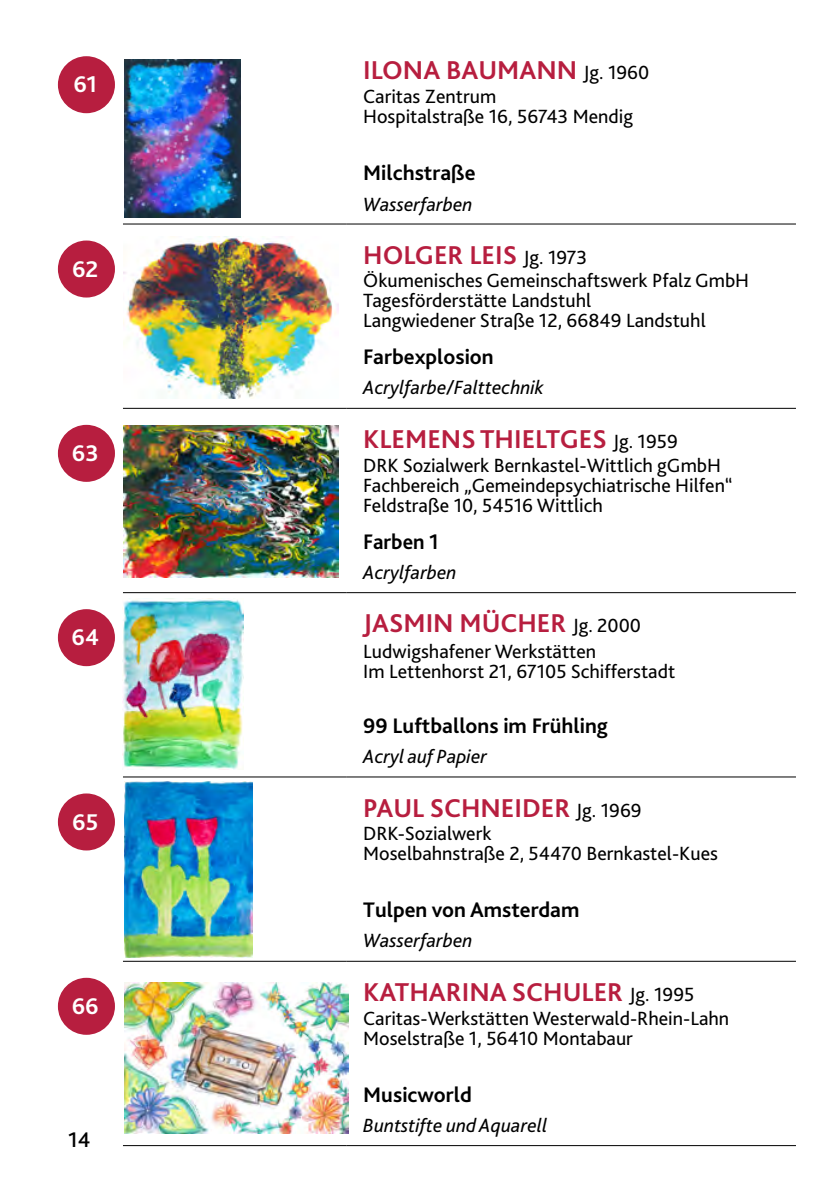
<style>
.page{position:relative;width:840px;height:1191px;background:#fff}
.page>*{position:absolute;margin:0;border:0;box-sizing:border-box;transform-origin:0 0}
.t1{font:700 27px "Bliss 2";color:#b71e3f}
.t2{font:700 23.8px "Bliss 2";color:#fff}
.t3{font:700 22px "Bliss 2";color:#000}
.t4{font:500 22px "Bliss 2";color:#000}
.t5{font:20px/20px "Bliss 2";color:#000}
.t6{font:italic 20px "Bliss 2";color:#000}
.s1{font-weight:400;font-size:20px;color:#000}
</style>
<div class="page">
<hr style="left:123px;top:1145px;width:223px;height:1px;background:#000">
<hr style="left:346px;top:1145px;width:449px;height:1px;background:#000">
<hr style="left:123px;top:960px;width:223px;height:1px;background:#000">
<hr style="left:346px;top:960px;width:449px;height:1px;background:#000">
<hr style="left:123px;top:776px;width:223px;height:1px;background:#000">
<hr style="left:346px;top:776px;width:449px;height:1px;background:#000">
<hr style="left:123px;top:592px;width:223px;height:1px;background:#000">
<hr style="left:346px;top:592px;width:449px;height:1px;background:#000">
<hr style="left:123px;top:408px;width:223px;height:1px;background:#000">
<hr style="left:346px;top:408px;width:449px;height:1px;background:#000">
<hr style="left:123px;top:223px;width:223px;height:1px;background:#000">
<hr style="left:346px;top:223px;width:449px;height:1px;background:#000">
<div style="left:59px;top:57px;width:55px;height:55px;background:#b71e3f;border-radius:50%"></div>
<div style="left:58px;top:56px;width:57px;height:57px;border:2px solid #b71e3f;border-radius:50%"></div>
<img style="left:125px;top:59px;width:115px;height:158px">
<div style="left:59px;top:241px;width:55px;height:56px;background:#b71e3f;border-radius:50%"></div>
<div style="left:58px;top:240px;width:57px;height:57px;border:2px solid #b71e3f;border-radius:50%"></div>
<img style="left:124px;top:236px;width:214px;height:162px">
<div style="left:59px;top:425px;width:55px;height:56px;background:#b71e3f;border-radius:50%"></div>
<div style="left:58px;top:425px;width:57px;height:57px;border:2px solid #b71e3f;border-radius:50%"></div>
<img style="left:123px;top:425px;width:215px;height:152px">
<div style="left:59px;top:610px;width:55px;height:55px;background:#b71e3f;border-radius:50%"></div>
<div style="left:58px;top:609px;width:57px;height:57px;border:2px solid #b71e3f;border-radius:50%"></div>
<img style="left:122px;top:598px;width:121px;height:171px">
<div style="left:59px;top:794px;width:55px;height:55px;background:#b71e3f;border-radius:50%"></div>
<div style="left:58px;top:793px;width:57px;height:57px;border:2px solid #b71e3f;border-radius:50%"></div>
<img style="left:125px;top:781px;width:127px;height:176px">
<div style="left:59px;top:978px;width:55px;height:56px;background:#b71e3f;border-radius:50%"></div>
<div style="left:58px;top:977px;width:57px;height:57px;border:2px solid #b71e3f;border-radius:50%"></div>
<img style="left:125px;top:982px;width:223px;height:151px">
<p class="t2" style="left:73px;top:70px;width:25px">61</p>
<p class="t2" style="left:72px;top:254px;width:28px">62</p>
<p class="t2" style="left:72px;top:438px;width:28px">63</p>
<p class="t2" style="left:71px;top:622px;width:29px">64</p>
<p class="t2" style="left:72px;top:807px;width:28px">65</p>
<p class="t2" style="left:72px;top:991px;width:28px">66</p>
<p class="t4" style="left:68px;top:1126px;width:24px">14</p>
<p class="t1" style="left:363px;top:54px;width:287px">ILONA BAUMANN <span class="s1">Jg. 1960</span></p>
<p class="t5" style="left:363px;top:86px;width:271px">Caritas Zentrum<br>Hospitalstraße 16, 56743 Mendig</p>
<p class="t3" style="left:363px;top:159px;width:114px">Milchstraße</p>
<p class="t6" style="left:363px;top:191px;width:111px">Wasserfarben</p>
<p class="t1" style="left:363px;top:238px;width:225px">HOLGER LEIS <span class="s1">Jg. 1973</span></p>
<p class="t5" style="left:363px;top:270px;width:387px">Ökumenisches Gemeinschaftswerk Pfalz GmbH<br>Tagesförderstätte Landstuhl<br>Langwiedener Straße 12, 66849 Landstuhl</p>
<p class="t3" style="left:363px;top:343px;width:132px">Farbexplosion</p>
<p class="t6" style="left:363px;top:375px;width:182px">Acrylfarbe/Falttechnik</p>
<p class="t1" style="left:363px;top:422px;width:316px">KLEMENS THIELTGES <span class="s1">Jg. 1959</span></p>
<p class="t5" style="left:363px;top:454px;width:371px">DRK Sozialwerk Bernkastel-Wittlich gGmbH<br>Fachbereich „Gemeindepsychiatrische Hilfen“<br>Feldstraße 10, 54516 Wittlich</p>
<p class="t3" style="left:363px;top:528px;width:77px">Farben 1</p>
<p class="t6" style="left:363px;top:559px;width:95px">Acrylfarben</p>
<p class="t1" style="left:363px;top:606px;width:279px">JASMIN MÜCHER <span class="s1">Jg. 2000</span></p>
<p class="t5" style="left:363px;top:641px;width:313px">Ludwigshafener Werkstätten<br>Im Lettenhorst 21, 67105 Schifferstadt</p>
<p class="t3" style="left:363px;top:712px;width:246px">99 Luftballons im Frühling</p>
<p class="t6" style="left:363px;top:744px;width:125px">Acryl auf Papier</p>
<p class="t1" style="left:363px;top:791px;width:280px">PAUL SCHNEIDER <span class="s1">Jg. 1969</span></p>
<p class="t5" style="left:363px;top:823px;width:356px">DRK-Sozialwerk<br>Moselbahnstraße 2, 54470 Bernkastel-Kues</p>
<p class="t3" style="left:363px;top:896px;width:217px">Tulpen von Amsterdam</p>
<p class="t6" style="left:363px;top:928px;width:111px">Wasserfarben</p>
<p class="t1" style="left:363px;top:975px;width:332px">KATHARINA SCHULER <span class="s1">Jg. 1995</span></p>
<p class="t5" style="left:363px;top:1007px;width:367px">Caritas-Werkstätten Westerwald-Rhein-Lahn<br>Moselstraße 1, 56410 Montabaur</p>
<p class="t3" style="left:363px;top:1080px;width:110px">Musicworld</p>
<p class="t6" style="left:363px;top:1112px;width:186px">Buntstifte und Aquarell</p>
</div>
